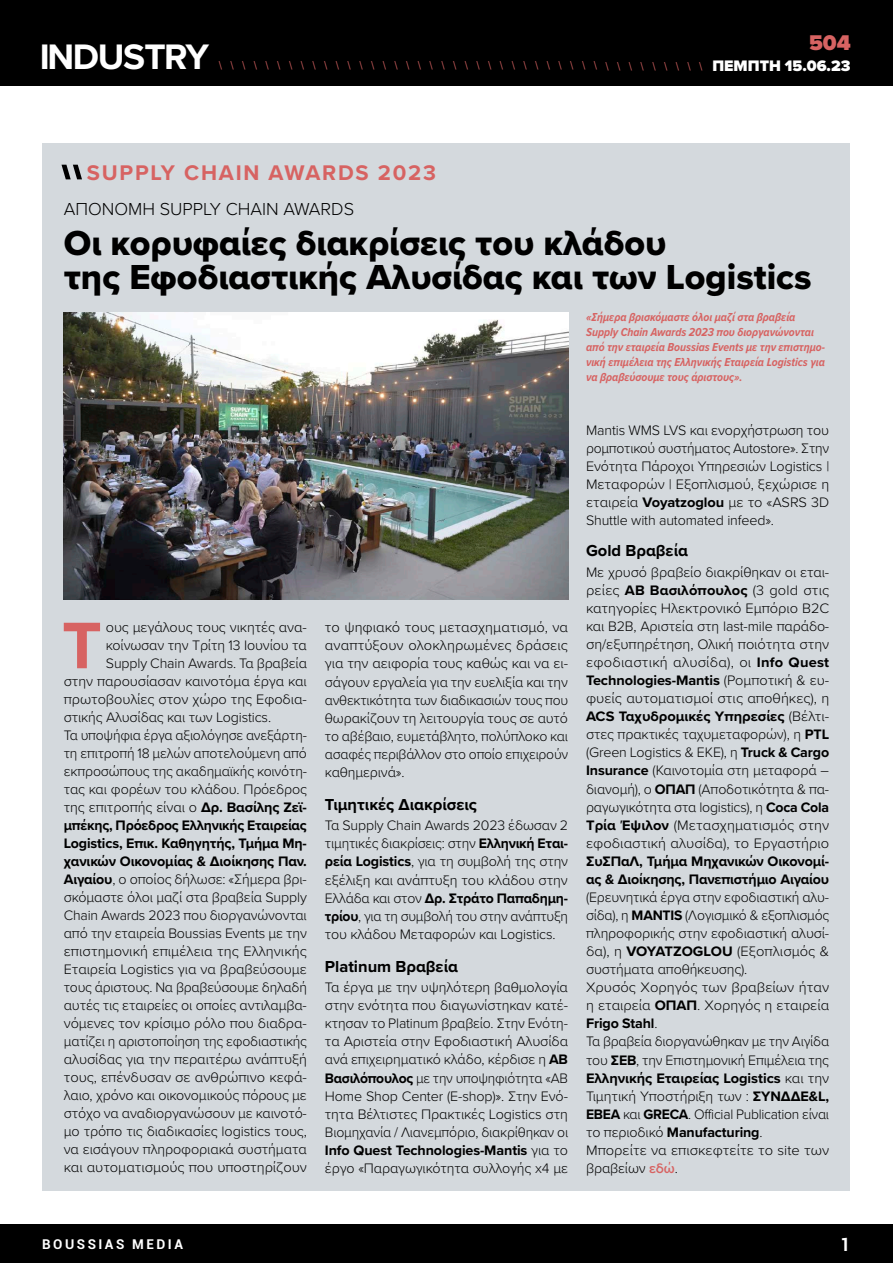
<style>
.page{position:relative;width:893px;height:1263px;background:#fff}
.page>*{position:absolute;margin:0;border:0;box-sizing:border-box;transform-origin:0 0}
.t1{font:700 68.25px "Proxima Nova";color:#d76362}
.t2{font:700 36.75px "Proxima Nova";letter-spacing:-.04em;color:#fff}
.TITLOS_1{font:36px/34.5px "Proxima Nova Extrabld";color:#000}
.t3{font:900 22.05px "Proxima Nova";color:#d76362}
.t4{font:700 21.9px "Proxima Nova";letter-spacing:.08em;color:#d76362}
.t5{font:300 18px "Proxima Nova";color:#000}
.t6{font:700 condensed 18px "Roboto";color:#fff}
.t7{font:700 16.5px "Proxima Nova";color:#000}
.t8{font:900 15.75px "Proxima Nova";color:#fff}
.t9{font:300 14.25px/18px "Proxima Nova";letter-spacing:-.01em;color:#000;text-align:justify}
.t10{font:700 13.5px "Roboto";letter-spacing:.185em;color:#fff}
.t11{font:italic 700 12px/15px "Proxima Nova Cond";color:#d76362}
.t12{font:12px "Minion Pro";color:#d76362}
.s1{font-family:"Minion Pro";font-size:15.6px;color:#000}
.s2{font-weight:700}
.s3{font-weight:600;color:#d76362}
</style>
<div class="page">
<div style="left:0;top:1225px;width:893px;height:38px;background:#000"></div>
<div style="left:0;top:0;width:893px;height:86px;background:#000"></div>
<div style="left:43px;top:143px;width:807px;height:1047px;background:#d4d9dd"></div>
<img style="left:64px;top:313px;width:504px;height:287px">
<p class="t2" style="left:40px;top:30px;width:171px">INDUSTRY</p>
<p class="t3" style="left:809px;top:26px;width:43px">504</p>
<p class="t12" style="left:218px;top:57px;width:486px">\ \ \ \ \ \ \ \ \ \ \ \ \ \ \ \ \ \ \ \ \ \ \ \ \ \ \ \ \ \ \ \ \ \ \ \ \ \ \ \ \ \</p>
<p class="t8" style="left:712px;top:54px;width:140px">ΠΕΜΠΤΗ 15.06.23</p>
<p class="t4" style="left:64px;top:156px;width:374px"><span class="s1">\ \</span> SUPPLY CHAIN AWARDS 2023</p>
<p class="t5" style="left:64px;top:195px;width:292px">ΑΠΟΝΟΜΉ SUPPLY CHAIN AWARDS</p>
<p class="TITLOS_1" style="left:64px;top:225px;width:749px">Οι κορυφαίες διακρίσεις του κλάδου<br>της Εφοδιαστικής Αλυσίδας και των Logistics</p>
<p class="t11" style="left:586px;top:309px;width:240px">«Σήμερα βρισκόμαστε όλοι μαζί στα βραβεία Supply Chain Awards 2023 που διοργανώνονται από την εταιρεία Boussias Events με την επιστημο&shy;νική επιμέλεια της Ελληνικής Εταιρεία Logistics για να βραβεύσουμε τους άριστους».</p>
<p class="t1" style="left:62px;top:595px;width:41px">Τ</p>
<p class="t9" style="left:106px;top:618px;width:203px">ους μεγάλους τους νικητές ανα-</p>
<p class="t9" style="left:106px;top:636px;width:203px">κοίνωσαν την Τρίτη 13 Ιουνίου τα</p>
<p class="t9" style="left:106px;top:654px;width:203px">Supply Chain Awards. Τα βραβεία</p>
<p class="t9" style="left:64px;top:672px;width:245px">στην παρουσίασαν καινοτόμα έργα και</p>
<p class="t9" style="left:64px;top:690px;width:245px">πρωτοβουλίες στον χώρο της Εφοδια-</p>
<p class="t9" style="left:64px;top:708px;width:209px">στικής Αλυσίδας και των Logistics.</p>
<p class="t9" style="left:64px;top:726px;width:245px">Τα υποψήφια έργα αξιολόγησε ανεξάρτη&shy;τη επιτροπή 18 μελών αποτελούμενη από εκπροσώπους της ακαδημαϊκής κοινότη&shy;τας και φορέων του κλάδου. Πρόεδρος της επιτροπής είναι ο <span class="s2">Δρ. Βασίλης Ζεϊ&shy;μπέκης, Πρόεδρος Ελληνικής Εταιρείας Logistics, Επικ. Καθηγητής, Τμήμα Μη&shy;χανικών Οικονομίας &amp; Διοίκησης Παν.<br>Αιγαίου</span>, ο οποίος δήλωσε: «Σήμερα βρι&shy;σκόμαστε όλοι μαζί στα βραβεία Supply Chain Awards 2023 που διοργανώνονται από την εταιρεία Boussias Events με την επιστημονική επιμέλεια της Ελληνικής Εταιρεία Logistics για να βραβεύσουμε τους άριστους. Να βραβεύσουμε δηλαδή αυτές τις εταιρείες οι οποίες αντιλαμβα&shy;νόμενες τον κρίσιμο ρόλο που διαδρα&shy;ματίζει η αριστοποίηση της εφοδιαστικής αλυσίδας για την περαιτέρω ανάπτυξή τους, επένδυσαν σε ανθρώπινο κεφά&shy;λαιο, χρόνο και οικονομικούς πόρους με στόχο να αναδιοργανώσουν με καινοτό&shy;μο τρόπο τις διαδικασίες logistics τους, να εισάγουν πληροφοριακά συστήματα και αυτοματισμούς που υποστηρίζουν</p>
<p class="t9" style="left:325px;top:618px;width:245px">το ψηφιακό τους μετασχηματισμό, να αναπτύξουν ολοκληρωμένες δράσεις για την αειφορία τους καθώς και να ει&shy;σάγουν εργαλεία για την ευελιξία και την ανθεκτικότητα των διαδικασιών τους που θωρακίζουν τη λειτουργία τους σε αυτό το αβέβαιο, ευμετάβλητο, πολύπλοκο και ασαφές περιβάλλον στο οποίο επιχειρούν καθημερινά».</p>
<p class="t7" style="left:325px;top:792px;width:154px">Τιμητικές Διακρίσεις</p>
<p class="t9" style="left:325px;top:816px;width:245px">Τα Supply Chain Awards 2023 έδωσαν 2 τιμητικές διακρίσεις: στην <span class="s2">Ελληνική Εται&shy;ρεία Logistics</span>, για τη συμβολή της στην εξέλιξη και ανάπτυξη του κλάδου στην Ελλάδα και στον <span class="s2">Δρ. Στράτο Παπαδημη&shy;τρίου</span>, για τη συμβολή του στην ανάπτυξη του κλάδου Μεταφορών και Logistics.</p>
<p class="t7" style="left:325px;top:954px;width:135px">Platinum Βραβεία</p>
<p class="t9" style="left:325px;top:977px;width:245px">Τα έργα με την υψηλότερη βαθμολογία στην ενότητα που διαγωνίστηκαν κατέ&shy;κτησαν το Platinum βραβείο. Στην Ενότη&shy;τα Αριστεία στην Εφοδιαστική Αλυσίδα ανά επιχειρηματικό κλάδο, κέρδισε η <span class="s2">ΑΒ Βασιλόπουλος</span> με την υποψηφιότητα «ΑΒ Home Shop Center (E-shop)». Στην Ενό&shy;τητα Βέλτιστες Πρακτικές Logistics στη Βιομηχανία / Λιανεμπόριο, διακρίθηκαν οι <span class="s2">Info Quest Technologies-Mantis</span> για το έργο «Παραγωγικότητα συλλογής x4 με</p>
<p class="t9" style="left:586px;top:420px;width:245px">Mantis WMS LVS και ενορχήστρωση του ρομποτικού συστήματος Autostore». Στην Ενότητα Πάροχοι Υπηρεσιών Logistics | Μεταφορών | Εξοπλισμού, ξεχώρισε η εταιρεία <span class="s2">Voyatzoglou</span> με το «ASRS 3D Shuttle with automated infeed».</p>
<p class="t7" style="left:586px;top:539px;width:103px">Gold Βραβεία</p>
<p class="t9" style="left:586px;top:562px;width:245px">Με χρυσό βραβείο διακρίθηκαν οι εται&shy;ρείες <span class="s2">ΑΒ Βασιλόπουλος</span> (3 gold στις κατηγορίες Ηλεκτρονικό Εμπόριο B2C και Β2Β, Αριστεία στη last-mile παράδο&shy;ση/εξυπηρέτηση, Ολική ποιότητα στην εφοδιαστική αλυσίδα), οι <span class="s2">Info Quest Technologies-Mantis</span> (Ρομποτική &amp; ευ&shy;φυείς αυτοματισμοί στις αποθήκες), η <span class="s2">ACS Ταχυδρομικές Υπηρεσίες</span> (Βέλτι&shy;στες πρακτικές ταχυμεταφορών), η <span class="s2">PTL </span>(Green Logistics &amp; ΕΚΕ), η <span class="s2">Truck &amp; Cargo Insurance</span> (Καινοτομία στη μεταφορά – διανομή), o <span class="s2">ΟΠΑΠ</span> (Αποδοτικότητα &amp; πα&shy;ραγωγικότητα στα logistics), η <span class="s2">Coca Cola Τρία Έψιλον</span> (Μετασχηματισμός στην εφοδιαστική αλυσίδα), το Εργαστήριο <span class="s2">ΣυΣΠαΛ, Τμήμα Μηχανικών Οικονομί&shy;ας &amp; Διοίκησης, Πανεπιστήμιο Αιγαίου </span>(Ερευνητικά έργα στην εφοδιαστική αλυ&shy;σίδα), η <span class="s2">MANTIS</span> (Λογισμικό &amp; εξοπλισμός πληροφορικής στην εφοδιαστική αλυσί&shy;δα), η <span class="s2">VOYATZOGLOU</span> (Εξοπλισμός &amp; συστήματα αποθήκευσης).</p>
<p class="t9" style="left:586px;top:978px;width:245px">Χρυσός Χορηγός των βραβείων ήταν η εταιρεία <span class="s2">ΟΠΑΠ</span>. Χορηγός η εταιρεία <span class="s2">Frigo Stahl</span>.</p>
<p class="t9" style="left:586px;top:1032px;width:245px">Τα βραβεία διοργανώθηκαν με την Αιγίδα του <span class="s2">ΣΕΒ</span>, την Επιστημονική Επιμέλεια της <span class="s2">Ελληνικής Εταιρείας Logistics</span> και την Τιμητική Υποστήριξη των : <span class="s2">ΣΥΝΔΔΕ&amp;L, ΕΒΕΑ</span> και <span class="s2">GRECA</span>. Official Publication είναι το περιοδικό <span class="s2">Manufacturing</span>.</p>
<p class="t9" style="left:586px;top:1140px;width:245px">Μπορείτε να επισκεφτείτε το site των βραβείων <span class="s3">εδώ</span>.</p>
<p class="t10" style="left:42px;top:1235px;width:142px">BOUSSIAS MEDIA</p>
<p class="t6" style="left:840px;top:1232px;width:11px">1</p>
</div>
